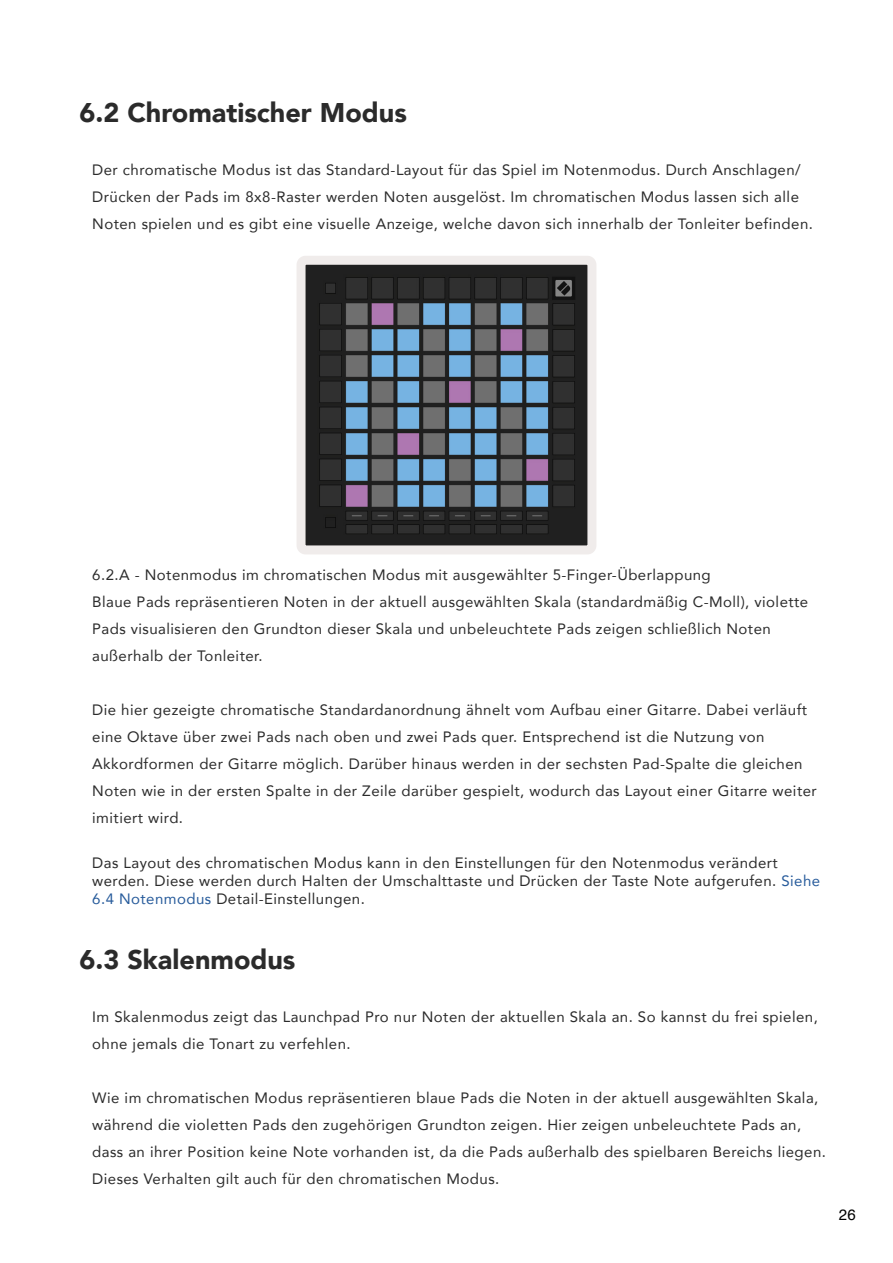
<style>
.page{position:relative;width:893px;height:1263px;background:#fff}
.page>*{position:absolute;margin:0;border:0;box-sizing:border-box;transform-origin:0 0}
.t1{font:900 27px "Avenir";color:#2b2b2b}
.t2{font:15px/27px "Avenir";letter-spacing:.03em;color:#2b2b2b}
.t3{font:15px "Helvetica";color:#000}
.s1{color:#275b9b}
</style>
<div class="page">
<img style="left:307px;top:266px;width:279px;height:278px">
<div style="left:297px;top:256px;width:299px;height:298px;border:9px solid #f0eceb;border-radius:4px"></div>
<h1 class="t1" style="left:80px;top:90px;width:329px">6.2 Chromatischer Modus</h1>
<p class="t2" style="left:92px;top:156px;width:722px">Der chromatische Modus ist das Standard-Layout für das Spiel im Notenmodus. Durch Anschlagen/<br>Drücken der Pads im 8x8-Raster werden Noten ausgelöst. Im chromatischen Modus lassen sich alle<br>Noten spielen und es gibt eine visuelle Anzeige, welche davon sich innerhalb der Tonleiter befinden.</p>
<p class="t2" style="left:92px;top:561px;width:717px">6.2.A - Notenmodus im chromatischen Modus mit ausgewählter 5-Finger-Überlappung<br>Blaue Pads repräsentieren Noten in der aktuell ausgewählten Skala (standardmäßig C-Moll), violette Pads visualisieren den Grundton dieser Skala und unbeleuchtete Pads zeigen schließlich Noten außerhalb der Tonleiter.</p>
<p class="t2" style="left:92px;top:696px;width:726px">Die hier gezeigte chromatische Standardanordnung ähnelt vom Aufbau einer Gitarre. Dabei verläuft eine Oktave über zwei Pads nach oben und zwei Pads quer. Entsprechend ist die Nutzung von Akkordformen der Gitarre möglich. Darüber hinaus werden in der sechsten Pad-Spalte die gleichen Noten wie in der ersten Spalte in der Zeile darüber gespielt, wodurch das Layout einer Gitarre weiter imitiert wird.</p>
<p class="t2" style="left:92px;top:853px;width:729px;line-height:18px">Das Layout des chromatischen Modus kann in den Einstellungen für den Notenmodus verändert werden. Diese werden durch Halten der Umschalttaste und Drücken der Taste Note aufgerufen. <span class="s1">Siehe<br>6.4 Notenmodus</span> Detail-Einstellungen.</p>
<h1 class="t1" style="left:80px;top:937px;width:217px">6.3 Skalenmodus</h1>
<p class="t2" style="left:92px;top:1003px;width:727px">Im Skalenmodus zeigt das Launchpad Pro nur Noten der aktuellen Skala an. So kannst du frei spielen, ohne jemals die Tonart zu verfehlen.</p>
<p class="t2" style="left:92px;top:1084px;width:735px">Wie im chromatischen Modus repräsentieren blaue Pads die Noten in der aktuell ausgewählten Skala, während die violetten Pads den zugehörigen Grundton zeigen. Hier zeigen unbeleuchtete Pads an, dass an ihrer Position keine Note vorhanden ist, da die Pads außerhalb des spielbaren Bereichs liegen.<br>Dieses Verhalten gilt auch für den chromatischen Modus.</p>
<p class="t3" style="left:839px;top:1203px;width:18px">26</p>
</div>
